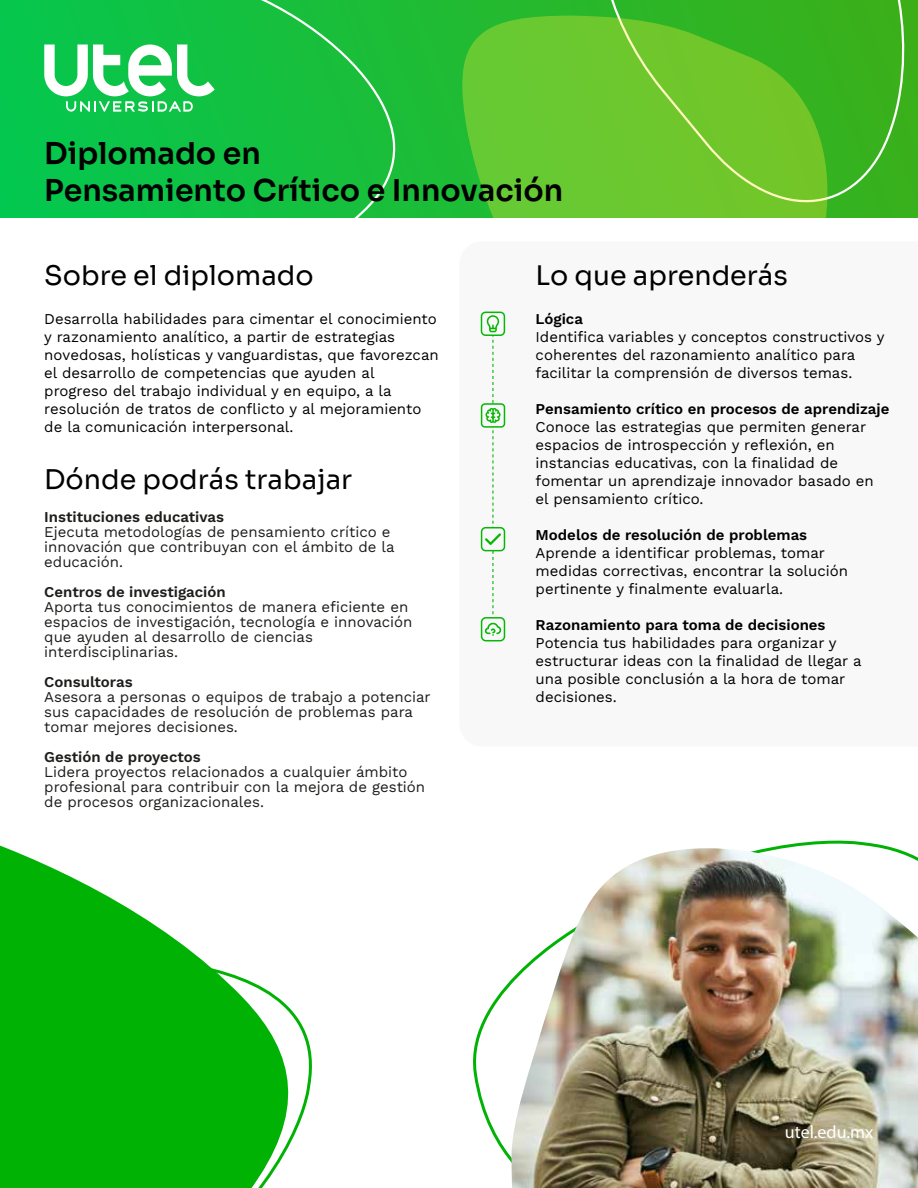
<style>
.page{position:relative;width:918px;height:1188px;background:#fff}
.page>*{position:absolute;margin:0;border:0;box-sizing:border-box;transform-origin:0 0}
.t1{font:30px/37.5px "Sora";color:#000}
.t2{font:27px "Sora";color:#000}
.t3{font:18px "Myriad Pro";color:#fff}
.t4{font:15px/18px "Work Sans";color:#000}
.t5{font:15px/15px "Work Sans";color:#1d1d1b}
</style>
<div class="page">
<svg style="left:473px;top:840px;width:420px;height:322px"></svg>
<svg style="left:0;top:845px;width:149px;height:76px;fill:#00b204"></svg>
<svg style="left:0;top:921px;width:312px;height:267px"></svg>
<svg style="left:404px;top:0;width:514px;height:217px;background:#23b92f"></svg>
<svg style="left:0;top:0;width:404px;height:217px;background:#12c244"></svg>
<svg style="left:599px;top:0;width:308px;height:205px;background:#3ab322"></svg>
<svg style="left:462px;top:16px;width:365px;height:201px;background:#64c52d"></svg>
<svg style="left:44px;top:44px;width:171px;height:68px"></svg>
<div style="left:482px;top:528px;width:22px;height:23px;background:#f8f8f8;border-radius:4px"></div>
<div style="left:481px;top:527px;width:24px;height:24px;border:2px solid #06b706;border-radius:4px"></div>
<div style="left:481px;top:312px;width:23px;height:23px;background:#f8f8f8;border-radius:4px"></div>
<div style="left:481px;top:312px;width:24px;height:24px;border:2px solid #06b706;border-radius:4px"></div>
<img style="left:511px;top:848px;width:407px;height:340px">
<div style="left:482px;top:404px;width:22px;height:23px;background:#f8f8f8;border-radius:3px"></div>
<div style="left:481px;top:403px;width:24px;height:25px;border:2px solid #06b706;border-radius:3px"></div>
<div style="left:482px;top:618px;width:22px;height:23px;background:#f8f8f8;border-radius:4px"></div>
<div style="left:481px;top:617px;width:24px;height:24px;border:2px solid #06b706;border-radius:4px"></div>
<svg style="left:485px;top:315px;width:16px;height:321px"></svg>
<h1 class="t1" style="left:44px;top:132px;width:521px">Diplomado en<br>Pensamiento Crítico e Innovación</h1>
<h2 class="t2" style="left:44px;top:253px;width:271px">Sobre el diplomado</h2>
<p class="t4" style="left:44px;top:309px;width:396px">Desarrolla habilidades para cimentar el conocimiento y razonamiento analítico, a partir de estrategias novedosas, holísticas y vanguardistas, que favorezcan el desarrollo de competencias que ayuden al progreso del trabajo individual y en equipo, a la resolución de tratos de conflicto y al mejoramiento de la comunicación interpersonal.</p>
<h2 class="t2" style="left:44px;top:457px;width:310px">Dónde podrás trabajar</h2>
<p class="t5" style="left:44px;top:508px;width:352px">Instituciones educativas<br>Ejecuta metodologías de pensamiento crítico e innovación que contribuyan con el ámbito de la educación.</p>
<p class="t5" style="left:44px;top:583px;width:370px">Centros de investigación<br>Aporta tus conocimientos de manera eficiente en espacios de investigación, tecnología e innovación que ayuden al desarrollo de ciencias interdisciplinarias.</p>
<p class="t5" style="left:44px;top:673px;width:388px">Consultoras<br>Asesora a personas o equipos de trabajo a potenciar sus capacidades de resolución de problemas para tomar mejores decisiones.</p>
<p class="t5" style="left:44px;top:748px;width:382px">Gestión de proyectos<br>Lidera proyectos relacionados a cualquier ámbito profesional para contribuir con la mejora de gestión de procesos organizacionales.</p>
<h2 class="t2" style="left:536px;top:253px;width:254px">Lo que aprenderás</h2>
<p class="t4" style="left:536px;top:309px;width:350px">Lógica<br>Identifica variables y conceptos constructivos y coherentes del razonamiento analítico para facilitar la comprensión de diversos temas.</p>
<p class="t4" style="left:536px;top:399px;width:355px">Pensamiento crítico en procesos de aprendizaje Conoce las estrategias que permiten generar espacios de introspección y reflexión, en instancias educativas, con la finalidad de fomentar un aprendizaje innovador basado en el pensamiento crítico.</p>
<p class="t4" style="left:536px;top:525px;width:314px">Modelos de resolución de problemas Aprende a identificar problemas, tomar medidas correctivas, encontrar la solución pertinente y finalmente evaluarla.</p>
<p class="t4" style="left:536px;top:615px;width:327px">Razonamiento para toma de decisiones Potencia tus habilidades para organizar y estructurar ideas con la finalidad de llegar a una posible conclusión a la hora de tomar decisiones.</p>
<p class="t3" style="left:785px;top:1121px;width:90px">utel.edu.mx</p>
</div>
